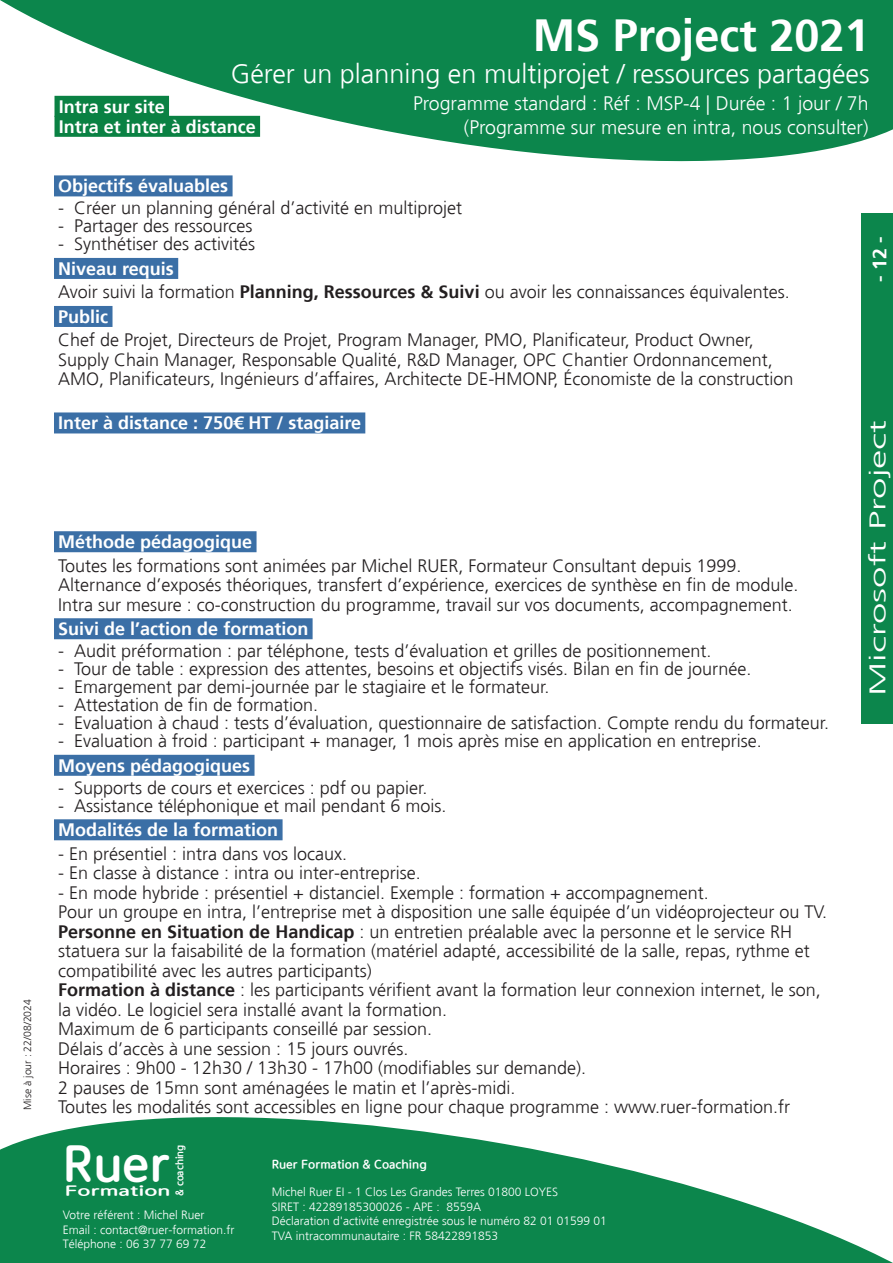
<style>
.page{position:relative;width:893px;height:1263px;background:#fff}
.page>*{position:absolute;margin:0;border:0;box-sizing:border-box;transform-origin:0 0}
.t1{font:49.05px "TT Gulim B";color:#fff}
.t2{font:700 45px "Frutiger";color:#fff}
.t3{font:300 27px "Frutiger";color:#fff}
.t4{font:300 22.5px "Frutiger";color:#fff;scale:1.71 1}
.t5{font:300 19.5px "Frutiger";color:#fff}
.t6{font:700 19.5px "Frutiger";color:#fff}
.Texte{font:300 18px/19.5px "Frutiger";color:#231f20}
.Filet_bleu{font:700 18px/20px "Frutiger";color:#fff}
.t7{font:13.95px "TT Gulim B";color:#fff;scale:1.57 1}
.t8{font:300 12px/14.4px "Frutiger";color:#fff}
.t9{font:12px "TT Gulim B";color:#fff}
.t10{font:300 10.5px "Frutiger";color:#231f20}
.t11{font:10.5px "TT Gulim B";color:#fff;scale:.93 1}
.s1{font-weight:700}
</style>
<div class="page">
<div style="left:54px;top:531px;width:203px;height:21px;background:#3b6fa6"></div>
<div style="left:54px;top:618px;width:259px;height:21px;background:#3b6fa6"></div>
<div style="left:54px;top:755px;width:201px;height:21px;background:#3b6fa6"></div>
<div style="left:54px;top:819px;width:229px;height:21px;background:#3b6fa6"></div>
<svg style="left:0;top:1117px;width:893px;height:146px;fill:#0c864c"></svg>
<svg style="left:0;top:0;width:893px;height:162px;fill:#0c864c"></svg>
<div style="left:862px;top:214px;width:31px;height:510px;background:#0c864c"></div>
<div style="left:55px;top:96px;width:114px;height:21px;background:#0a8143"></div>
<div style="left:55px;top:116px;width:205px;height:21px;background:#0a8143"></div>
<div style="left:54px;top:175px;width:179px;height:21px;background:#3b6fa6"></div>
<div style="left:54px;top:258px;width:124px;height:21px;background:#3b6fa6"></div>
<div style="left:54px;top:306px;width:59px;height:21px;background:#3b6fa6"></div>
<div style="left:54px;top:412px;width:311px;height:21px;background:#3b6fa6"></div>
<p class="t10" style="left:22px;top:1110px;width:112px;rotate:-90deg">Mise à jour : 22/08/2024</p>
<p class="t2" style="left:533px;top:9px;width:338px">MS Project 2021</p>
<p class="t3" style="left:231px;top:59px;width:640px">Gérer un planning en multiprojet / ressources partagées</p>
<p class="Filet_bleu" style="left:59px;top:96px;width:199px">Intra sur site<br>Intra et inter à distance</p>
<p class="t5" style="left:413px;top:93px;width:457px">Programme standard : Réf : MSP-4 | Durée : 1 jour / 7h</p>
<p class="t5" style="left:464px;top:116px;width:406px">(Programme sur mesure en intra, nous consulter)</p>
<p class="Filet_bleu" style="left:58px;top:176px;width:172px">Objectifs évaluables</p>
<p class="Texte" style="left:58px;top:199px;width:405px">- Créer un planning général d’activité en multiprojet</p>
<p class="Texte" style="left:58px;top:217px;width:196px">- Partager des ressources</p>
<p class="Texte" style="left:58px;top:235px;width:198px">- Synthétiser des activités</p>
<p class="Filet_bleu" style="left:58px;top:259px;width:117px">Niveau requis</p>
<p class="Texte" style="left:58px;top:283px;width:733px">Avoir suivi la formation <span class="s1">Planning, Ressources &amp; Suivi</span> ou avoir les connaissances équivalentes.</p>
<p class="Filet_bleu" style="left:58px;top:307px;width:52px">Public</p>
<p class="Texte" style="left:58px;top:331px;width:697px">Chef de Projet, Directeurs de Projet, Program Manager, PMO, Planificateur, Product Owner,</p>
<p class="Texte" style="left:58px;top:350px;width:716px">Supply Chain Manager, Responsable Qualité, R&amp;D Manager, OPC Chantier Ordonnancement,</p>
<p class="Texte" style="left:58px;top:370px;width:737px">AMO, Planificateurs, Ingénieurs d’affaires, Architecte DE-HMONP, Économiste de la construction</p>
<p class="Filet_bleu" style="left:58px;top:413px;width:304px">Inter à distance : 750€ HT / stagiaire</p>
<p class="Filet_bleu" style="left:58px;top:532px;width:196px">Méthode pédagogique</p>
<p class="Texte" style="left:58px;top:556px;width:742px">Toutes les formations sont animées par Michel RUER, Formateur Consultant depuis 1999.<br>Alternance d’exposés théoriques, transfert d’expérience, exercices de synthèse en fin de module.<br>Intra sur mesure : co-construction du programme, travail sur vos documents, accompagnement.</p>
<p class="Filet_bleu" style="left:58px;top:619px;width:252px">Suivi de l’action de formation</p>
<p class="Texte" style="left:58px;top:641px;width:655px">- Audit préformation : par téléphone, tests d’évaluation et grilles de positionnement.</p>
<p class="Texte" style="left:58px;top:659px;width:695px">- Tour de table : expression des attentes, besoins et objectifs visés. Bilan en fin de journée.</p>
<p class="Texte" style="left:58px;top:677px;width:493px">- Emargement par demi-journée par le stagiaire et le formateur.</p>
<p class="Texte" style="left:58px;top:695px;width:262px">- Attestation de fin de formation.</p>
<p class="Texte" style="left:58px;top:713px;width:772px">- Evaluation à chaud : tests d’évaluation, questionnaire de satisfaction. Compte rendu du formateur.</p>
<p class="Texte" style="left:58px;top:731px;width:705px">- Evaluation à froid : participant + manager, 1 mois après mise en application en entreprise.</p>
<p class="Filet_bleu" style="left:58px;top:755px;width:194px">Moyens pédagogiques</p>
<p class="Texte" style="left:58px;top:778px;width:371px">- Supports de cours et exercices : pdf ou papier.</p>
<p class="Texte" style="left:58px;top:796px;width:390px">- Assistance téléphonique et mail pendant 6 mois.</p>
<p class="Filet_bleu" style="left:58px;top:820px;width:222px">Modalités de la formation</p>
<p class="Texte" style="left:58px;top:844px;width:291px">- En présentiel : intra dans vos locaux.</p>
<p class="Texte" style="left:58px;top:864px;width:364px">- En classe à distance : intra ou inter-entreprise.</p>
<p class="Texte" style="left:58px;top:883px;width:770px">- En mode hybride : présentiel + distanciel. Exemple : formation + accompagnement.<br>Pour un groupe en intra, l’entreprise met à disposition une salle équipée d’un vidéoprojecteur ou TV.<br><span class="s1">Personne en Situation de Handicap</span> : un entretien préalable avec la personne et le service RH statuera sur la faisabilité de la formation (matériel adapté, accessibilité de la salle, repas, rythme et compatibilité avec les autres participants)<br><span class="s1">Formation à distance</span> : les participants vérifient avant la formation leur connexion internet, le son, la vidéo. Le logiciel sera installé avant la formation.<br>Maximum de 6 participants conseillé par session.<br>Délais d’accès à une session : 15 jours ouvrés.<br>Horaires : 9h00 - 12h30 / 13h30 - 17h00 (modifiables sur demande).<br>2 pauses de 15mn sont aménagées le matin et l’après-midi.<br>Toutes les modalités sont accessibles en ligne pour chaque programme : www.ruer-formation.fr</p>
<h1 class="t1" style="left:63px;top:1139px;width:108px">Ruer</h1>
<p class="t7" style="left:65px;top:1183px;width:69px">Formation</p>
<p class="t11" style="left:174px;top:1196px;width:56px;rotate:-90deg">&amp; coaching</p>
<p class="t8" style="left:63px;top:1208px;width:173px">Votre référent : Michel Ruer<br>Email : contact@ruer-formation.fr<br>Téléphone : 06 37 77 69 72</p>
<p class="t9" style="left:272px;top:1158px;width:157px">Ruer Formation &amp; Coaching</p>
<p class="t8" style="left:272px;top:1185px;width:336px">Michel Ruer EI - 1 Clos Les Grandes Terres 01800 LOYES<br>SIRET : 42289185300026 - APE : 8559A<br>Déclaration d'activité enregistrée sous le numéro 82 01 01599 01<br>TVA intracommunautaire : FR 58422891853</p>
<p class="t6" style="left:868px;top:282px;width:47px;rotate:-90deg">- 12 -</p>
<p class="t4" style="left:865px;top:696px;width:163px;rotate:-90deg">Microsoft Project</p>
</div>
